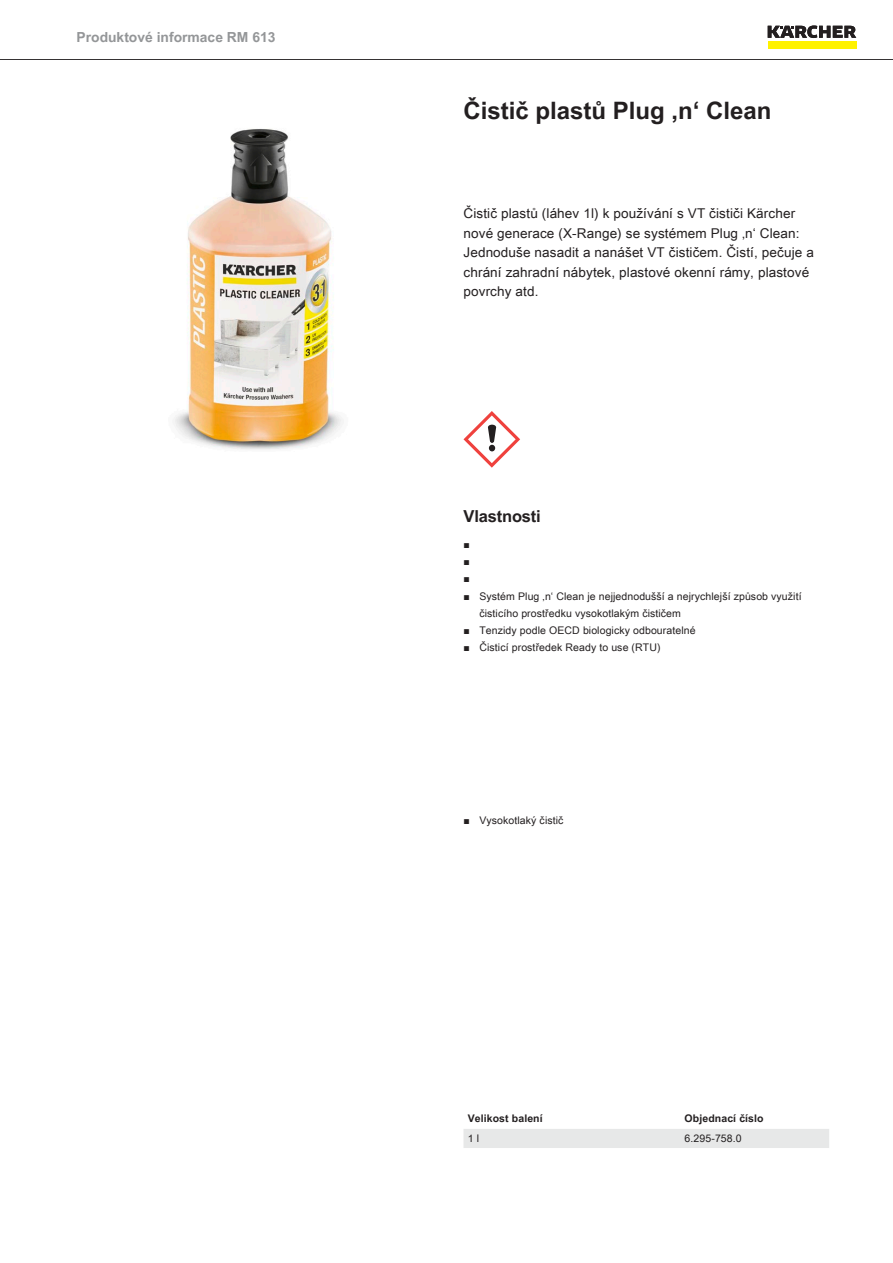
<style>
.page{position:relative;width:893px;height:1263px;background:#fff}
.page>*{position:absolute;margin:0;border:0;box-sizing:border-box;transform-origin:0 0}
.t1{font:700 24px "Arial Unicode MS";color:#231f20}
.t2{font:700 16.5px "Arial Unicode MS";letter-spacing:-.01em;color:#231f20}
.t3{font:700 13.8px "Arial Unicode MS";color:#949698}
.t4{font:13.5px/19.5px "Arial Unicode MS";letter-spacing:.01em;color:#231f20}
.t5{font:10.5px/17.2px "Arial Unicode MS";letter-spacing:.01em;color:#231f20}
.t6{font:700 10.5px "Arial Unicode MS";letter-spacing:.01em;color:#231f20}
.t7{font:10.5px/17.2px "Arial";color:#231f20;text-align:justify}
.s1{font-family:"Arial"}
</style>
<div class="page">
<hr style="left:0;top:59px;width:893px;height:1px;background:#231f20">
<div style="left:768px;top:42px;width:88px;height:7px;background:#fff200"></div>
<svg style="left:768px;top:26px;width:88px;height:12px"></svg>
<img style="left:173px;top:129px;width:171px;height:321px">
<svg style="left:463px;top:411px;width:57px;height:57px"></svg>
<div style="left:463px;top:1129px;width:366px;height:19px;background:#e7e8e8"></div>
<h3 class="t3" style="left:77px;top:27px;width:200px">Produktové informace RM 613</h3>
<h1 class="t1" style="left:463px;top:93px;width:310px">Čistič plastů Plug ‚n‘ Clean</h1>
<p class="t4" style="left:463px;top:203px;width:352px">Čistič plastů (láhev 1l) k používání s VT čističi Kärcher nové generace (X-Range) se systémem Plug ‚n‘ Clean:<br>Jednoduše nasadit a nanášet VT čističem. Čistí, pečuje a chrání zahradní nábytek, plastové okenní rámy, plastové povrchy atd.</p>
<h2 class="t2" style="left:463px;top:504px;width:79px">Vlastnosti</h2>
<p class="t7" style="left:463px;top:535px;width:8px">■ ■ ■</p>
<p class="t5" style="left:479px;top:587px;width:324px;text-indent:-16px"><span class="s1">■</span> Systém Plug ‚n‘ Clean je nejjednodušší a nejrychlejší způsob využití čisticího prostředku vysokotlakým čističem</p>
<p class="t5" style="left:463px;top:622px;width:234px"><span class="s1">■</span> Tenzidy podle OECD biologicky odbouratelné</p>
<p class="t5" style="left:463px;top:639px;width:199px"><span class="s1">■</span> Čisticí prostředek Ready to use (RTU)</p>
<p class="t5" style="left:463px;top:812px;width:102px"><span class="s1">■</span> Vysokotlaký čistič</p>
<p class="t6" style="left:468px;top:1111px;width:77px">Velikost balení</p>
<p class="t6" style="left:685px;top:1111px;width:81px">Objednací číslo</p>
<p class="t5" style="left:468px;top:1129px;width:13px">1 l</p>
<p class="t5" style="left:685px;top:1129px;width:59px">6.295-758.0</p>
</div>
